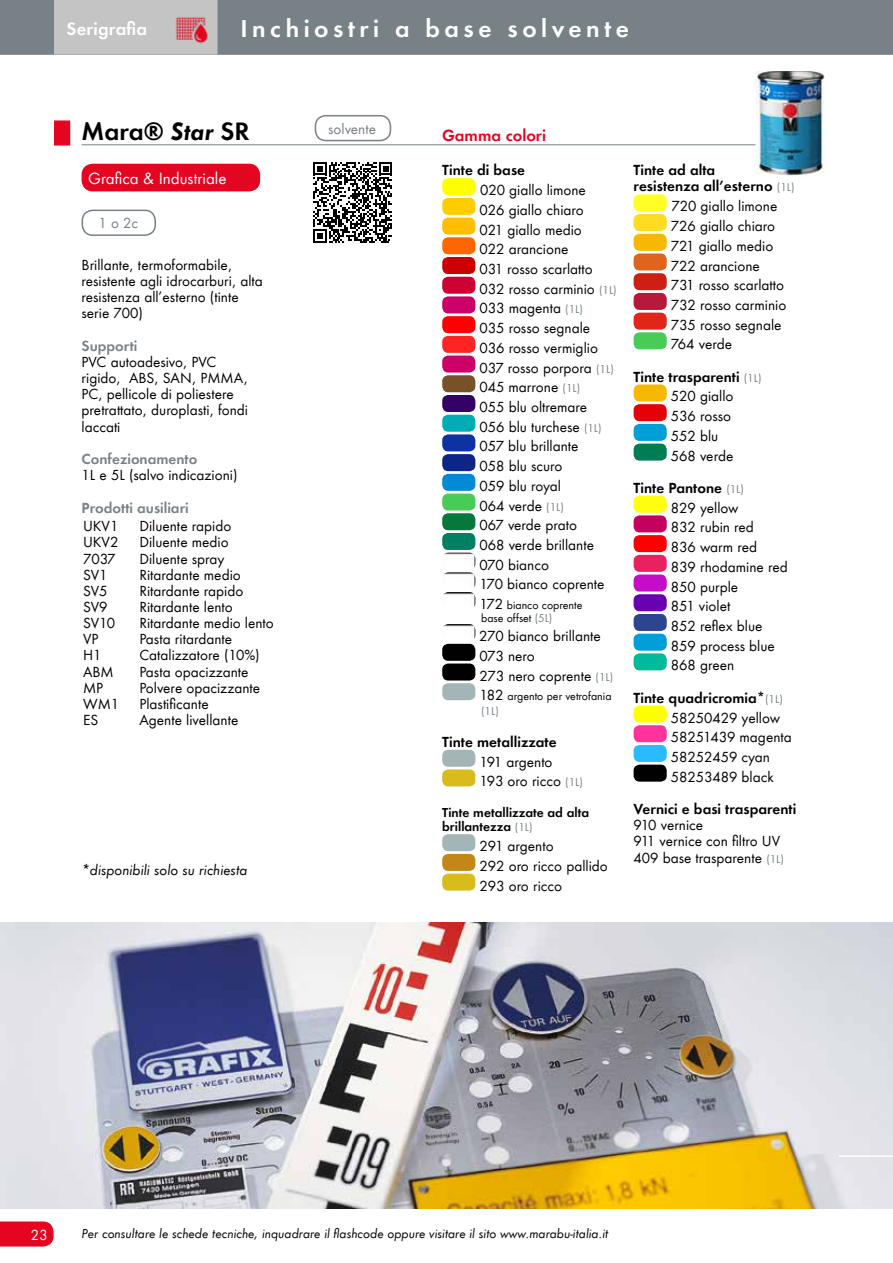
<style>
.page{position:relative;width:893px;height:1263px;background:#fff}
.page>*{position:absolute;margin:0;border:0;box-sizing:border-box;transform-origin:0 0}
.t1{font:23.25px "Futura ND Demibold";color:#000}
.t2{font:22.5px "Futura ND Demibold";letter-spacing:.2em;color:#fff}
.t3{font:16.5px "Futura ND Demibold";letter-spacing:.01em;color:#fff}
.t4{font:15px "Futura ND Book";color:#fff}
.t5{font:15px "Futura ND Demibold";color:#e40521}
.t6{font:13.5px/19.6px "Futura ND Book";color:#000}
.t7{font:13.5px/16.2px "Futura ND Demibold";color:#000}
.t8{font:13.5px "Futura ND Demibold";color:#778186}
.t9{font:italic 13.5px "Futura ND Book";color:#000}
.t10{font:13.5px "Futura ND Book";color:#778186}
.t11{font:13.5px "Futura ND Book";color:#fff}
.t12{font:italic 12px "Futura ND Book";color:#000}
.t13{font:12px/14.4px "Futura ND Demibold";color:#000}
.t14{font:10.5px/12.6px "Futura ND Book";color:#000}
.s1{font-style:italic}
.s2{font-size:10.5px;color:#778186}
.s3{font-size:13.5px}
.s4{color:#778186}
.s5{font-family:"Futura ND Book";font-size:10.5px;color:#778186}
</style>
<div class="page">
<img style="left:756px;top:71px;width:69px;height:105px">
<hr style="left:82px;top:144px;width:673px;height:1px;background:#778186">
<div style="left:54px;top:120px;width:16px;height:26px;background:#e40521;border:2px solid #e40521"></div>
<div style="left:82px;top:164px;width:177px;height:27px;background:#e40521;border-radius:10px"></div>
<div style="left:82px;top:164px;width:178px;height:27px;border:2px solid #e40521;border-radius:10px"></div>
<div style="left:82px;top:210px;width:74px;height:26px;border:2px solid #778186;border-radius:11px"></div>
<div style="left:315px;top:115px;width:76px;height:26px;border:2px solid #778186;border-radius:11px"></div>
<img style="left:442px;top:178px;width:33px;height:17px">
<img style="left:442px;top:198px;width:33px;height:17px">
<img style="left:442px;top:218px;width:33px;height:17px">
<img style="left:442px;top:237px;width:33px;height:17px">
<img style="left:442px;top:257px;width:33px;height:17px">
<img style="left:442px;top:277px;width:33px;height:17px">
<img style="left:442px;top:296px;width:33px;height:17px">
<img style="left:442px;top:316px;width:33px;height:17px">
<img style="left:442px;top:336px;width:33px;height:17px">
<img style="left:442px;top:356px;width:33px;height:17px">
<img style="left:442px;top:375px;width:33px;height:17px">
<img style="left:442px;top:395px;width:33px;height:17px">
<img style="left:442px;top:415px;width:33px;height:17px">
<img style="left:442px;top:434px;width:33px;height:17px">
<img style="left:442px;top:454px;width:33px;height:17px">
<img style="left:442px;top:474px;width:33px;height:17px">
<img style="left:442px;top:493px;width:33px;height:17px">
<img style="left:442px;top:513px;width:33px;height:17px">
<img style="left:442px;top:533px;width:33px;height:17px">
<img style="left:444px;top:553px;width:31px;height:15px">
<img style="left:444px;top:572px;width:31px;height:15px">
<img style="left:443px;top:592px;width:32px;height:15px">
<img style="left:443px;top:624px;width:32px;height:15px">
<img style="left:442px;top:644px;width:33px;height:17px">
<img style="left:442px;top:663px;width:33px;height:17px">
<img style="left:442px;top:683px;width:33px;height:17px">
<img style="left:442px;top:750px;width:33px;height:17px">
<img style="left:442px;top:769px;width:33px;height:17px">
<img style="left:442px;top:834px;width:33px;height:17px">
<img style="left:442px;top:854px;width:33px;height:17px">
<img style="left:442px;top:873px;width:33px;height:18px">
<img style="left:634px;top:194px;width:33px;height:17px">
<img style="left:634px;top:214px;width:33px;height:17px">
<img style="left:634px;top:234px;width:33px;height:17px">
<img style="left:634px;top:253px;width:33px;height:17px">
<img style="left:634px;top:273px;width:33px;height:17px">
<img style="left:634px;top:293px;width:33px;height:17px">
<img style="left:634px;top:313px;width:33px;height:17px">
<img style="left:634px;top:332px;width:33px;height:17px">
<img style="left:634px;top:384px;width:33px;height:17px">
<img style="left:634px;top:404px;width:33px;height:17px">
<img style="left:634px;top:424px;width:33px;height:17px">
<img style="left:634px;top:444px;width:33px;height:17px">
<img style="left:634px;top:496px;width:33px;height:17px">
<img style="left:634px;top:515px;width:33px;height:17px">
<img style="left:634px;top:535px;width:33px;height:17px">
<img style="left:634px;top:555px;width:33px;height:17px">
<img style="left:634px;top:574px;width:33px;height:17px">
<img style="left:634px;top:594px;width:33px;height:17px">
<img style="left:634px;top:614px;width:33px;height:17px">
<img style="left:634px;top:634px;width:33px;height:17px">
<img style="left:634px;top:653px;width:33px;height:17px">
<img style="left:634px;top:705px;width:33px;height:17px">
<img style="left:634px;top:725px;width:33px;height:17px">
<img style="left:634px;top:745px;width:33px;height:17px">
<img style="left:634px;top:765px;width:33px;height:17px">
<img style="left:0;top:923px;width:893px;height:286px">
<hr style="left:839px;top:1156px;width:54px;height:1px;background:#fff">
<svg style="left:0;top:1221px;width:54px;height:25px"></svg>
<svg style="left:313px;top:162px;width:79px;height:81px"></svg>
<div style="left:0;top:0;width:893px;height:55px;background:#778186"></div>
<div style="left:0;top:0;width:54px;height:53px;background:#778186"></div>
<div style="left:55px;top:1px;width:162px;height:53px;background:#c4c4c4"></div>
<div style="left:54px;top:0;width:163px;height:55px;border:2px solid #c4c4c4"></div>
<img style="left:176px;top:17px;width:32px;height:27px">
<p class="t3" style="left:78px;top:10px;width:97px">Sérigraphie</p>
<p class="t3" style="left:67px;top:17px;width:82px">Serigrafia</p>
<h2 class="t2" style="left:240px;top:14px;width:390px">Inchiostri a base solvente</h2>
<h1 class="t1" style="left:82px;top:115px;width:170px">Mara® <span class="s1">Star</span> SR</h1>
<p class="t4" style="left:88px;top:169px;width:140px">Grafica &amp; Industriale</p>
<p class="t10" style="left:99px;top:215px;width:41px">1 o 2c</p>
<p class="t6" style="left:82px;top:257px;width:183px;line-height:16.2px">Brillante, termoformabile, resistente agli idrocarburi, alta resistenza all’esterno (tinte serie 700)</p>
<p class="t8" style="left:82px;top:336px;width:57px">Supporti</p>
<p class="t6" style="left:82px;top:354px;width:168px;line-height:16.2px">PVC autoadesivo, PVC rigido, ABS, SAN, PMMA,<br>PC, pellicole di poliestere pretrattato, duroplasti, fondi laccati</p>
<p class="t8" style="left:82px;top:450px;width:117px">Confezionamento</p>
<p class="t6" style="left:82px;top:465px;width:157px">1L e 5L (salvo indicazioni)</p>
<p class="t8" style="left:82px;top:498px;width:109px">Prodotti ausiliari</p>
<p class="t6" style="left:83px;top:516px;width:37px">UKV1</p>
<p class="t6" style="left:139px;top:516px;width:94px">Diluente rapido</p>
<p class="t6" style="left:83px;top:533px;width:37px">UKV2</p>
<p class="t6" style="left:139px;top:533px;width:91px">Diluente medio</p>
<p class="t6" style="left:83px;top:549px;width:34px">7037</p>
<p class="t6" style="left:139px;top:549px;width:87px">Diluente spray</p>
<p class="t6" style="left:83px;top:565px;width:26px">SV1</p>
<p class="t6" style="left:139px;top:565px;width:103px">Ritardante medio</p>
<p class="t6" style="left:83px;top:581px;width:26px">SV5</p>
<p class="t6" style="left:139px;top:581px;width:106px">Ritardante rapido</p>
<p class="t6" style="left:83px;top:597px;width:26px">SV9</p>
<p class="t6" style="left:139px;top:597px;width:95px">Ritardante lento</p>
<p class="t6" style="left:83px;top:613px;width:34px">SV10</p>
<p class="t6" style="left:139px;top:613px;width:136px">Ritardante medio lento</p>
<p class="t6" style="left:83px;top:629px;width:17px">VP</p>
<p class="t6" style="left:139px;top:629px;width:94px">Pasta ritardante</p>
<p class="t6" style="left:83px;top:646px;width:20px">H1</p>
<p class="t6" style="left:139px;top:646px;width:122px">Catalizzatore (10%)</p>
<p class="t6" style="left:83px;top:662px;width:32px">ABM</p>
<p class="t6" style="left:139px;top:662px;width:111px">Pasta opacizzante</p>
<p class="t6" style="left:83px;top:678px;width:22px">MP</p>
<p class="t6" style="left:139px;top:678px;width:122px">Polvere opacizzante</p>
<p class="t6" style="left:83px;top:694px;width:38px">WM1</p>
<p class="t6" style="left:139px;top:694px;width:71px">Plastificante</p>
<p class="t6" style="left:83px;top:710px;width:17px">ES</p>
<p class="t6" style="left:139px;top:710px;width:101px">Agente livellante</p>
<p class="t9" style="left:82px;top:861px;width:168px">*disponibili solo su richiesta</p>
<p class="t10" style="left:328px;top:120px;width:49px">solvente</p>
<p class="t5" style="left:442px;top:126px;width:106px">Gamma colori</p>
<p class="t7" style="left:442px;top:162px;width:84px">Tinte di base</p>
<p class="t6" style="left:480px;top:180px;width:139px">020 giallo limone<br>026 giallo chiaro<br>021 giallo medio<br>022 arancione<br>031 rosso scarlatto<br>032 rosso carminio <span class="s2">(1L)<br></span>033 magenta <span class="s2">(1L)<br></span>035 rosso segnale<br>036 rosso vermiglio<br>037 rosso porpora <span class="s2">(1L)<br></span>045 marrone <span class="s2">(1L)<br></span>055 blu oltremare<br>056 blu turchese <span class="s2">(1L)<br></span>057 blu brillante<br>058 blu scuro<br>059 blu royal<br>064 verde <span class="s2">(1L)<br></span>067 verde prato<br>068 verde brillante<br>070 bianco<br>170 bianco coprente</p>
<p class="t14" style="left:480px;top:599px;width:104px"><span class="s3">172</span> bianco coprente base offset <span class="s4">(5L)</span></p>
<p class="t6" style="left:479px;top:626px;width:136px">270 bianco brillante<br>073 nero<br>273 nero coprente <span class="s2">(1L)</span></p>
<p class="t14" style="left:480px;top:689px;width:133px;line-height:14.4px"><span class="s3">182</span> argento per vetrofania <span class="s4">(1L)</span></p>
<p class="t7" style="left:442px;top:734px;width:116px">Tinte metallizzate</p>
<p class="t6" style="left:480px;top:752px;width:105px">191 argento<br>193 oro ricco <span class="s2">(1L)</span></p>
<p class="t13" style="left:442px;top:805px;width:148px">Tinte metallizzate ad alta brillantezza <span class="s5">(1L)</span></p>
<p class="t6" style="left:480px;top:836px;width:130px">291 argento<br>292 oro ricco pallido<br>293 oro ricco</p>
<p class="t7" style="left:634px;top:162px;width:162px">Tinte ad alta<br>resistenza all’esterno <span class="s5">(1L)</span></p>
<p class="t6" style="left:671px;top:197px;width:117px">720 giallo limone<br>726 giallo chiaro<br>721 giallo medio<br>722 arancione<br>731 rosso scarlatto<br>732 rosso carminio<br>735 rosso segnale<br>764 verde</p>
<p class="t7" style="left:634px;top:368px;width:129px">Tinte trasparenti <span class="s5">(1L)</span></p>
<p class="t6" style="left:671px;top:387px;width:64px">520 giallo<br>536 rosso<br>552 blu<br>568 verde</p>
<p class="t7" style="left:634px;top:480px;width:112px">Tinte Pantone <span class="s5">(1L)</span></p>
<p class="t6" style="left:671px;top:498px;width:118px">829 yellow<br>832 rubin red<br>836 warm red<br>839 rhodamine red<br>850 purple<br>851 violet<br>852 reflex blue<br>859 process blue<br>868 green</p>
<p class="t7" style="left:634px;top:689px;width:151px">Tinte quadricromia*<span class="s5">(1L)</span></p>
<p class="t6" style="left:671px;top:708px;width:122px">58250429 yellow<br>58251439 magenta<br>58252459 cyan<br>58253489 black</p>
<p class="t7" style="left:634px;top:801px;width:164px">Vernici e basi trasparenti</p>
<p class="t6" style="left:634px;top:817px;width:152px;line-height:16.2px">910 vernice<br>911 vernice con filtro UV<br>409 base trasparente <span class="s2">(1L)</span></p>
<p class="t11" style="left:31px;top:1226px;width:18px">23</p>
<p class="t12" style="left:82px;top:1226px;width:528px">Per consultare le schede tecniche, inquadrare il flashcode oppure visitare il sito www.marabu-italia.it</p>
</div>
